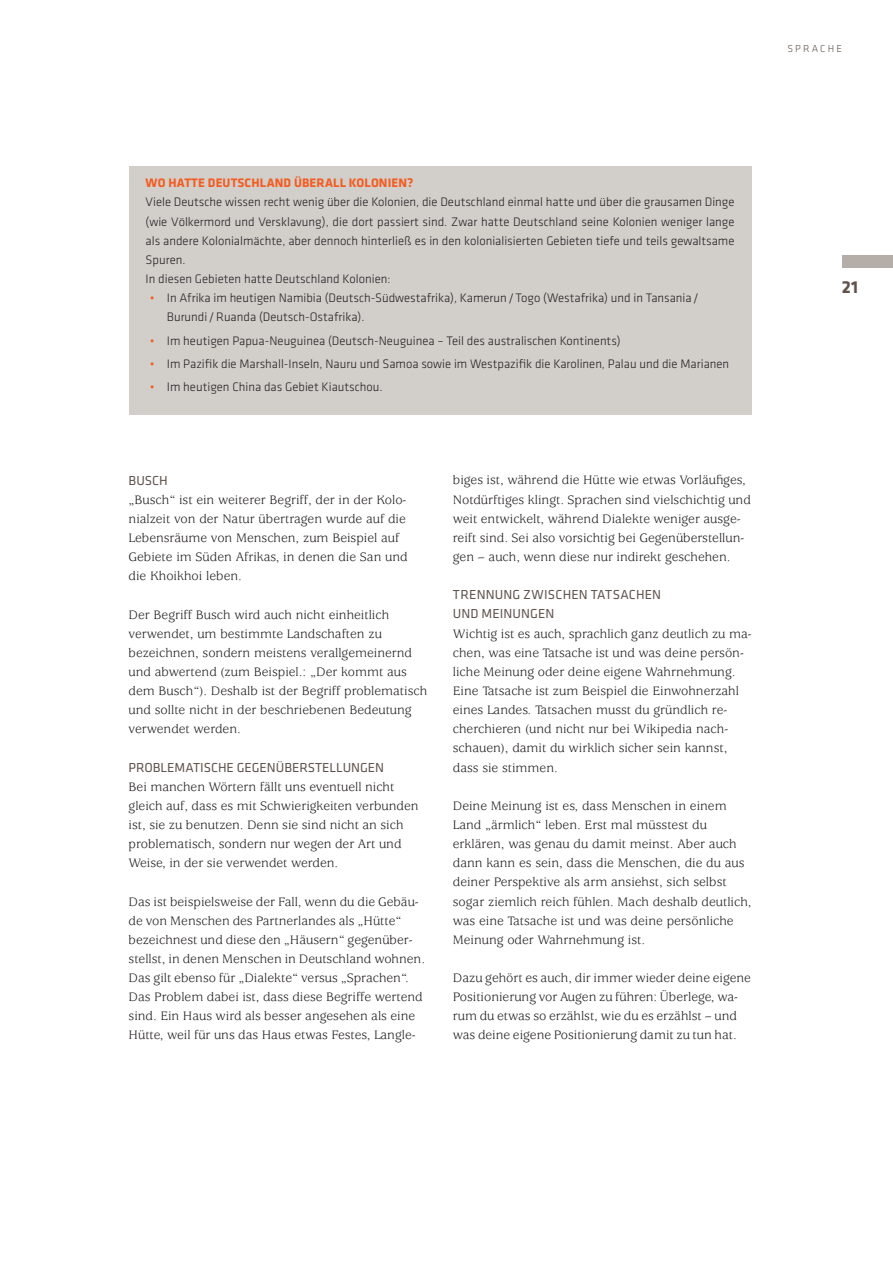
<style>
.page{position:relative;width:893px;height:1263px;background:#fff}
.page>*{position:absolute;margin:0;border:0;box-sizing:border-box;transform-origin:0 0}
.t1{font:700 18px "Klavika Basic";color:#60534c}
.t2{font:13.5px/19.2px "Usherwood Std";color:#231f20}
.t3{font:13.5px/19.2px "Klavika Basic";color:#60534c}
.t4{font:300 12.75px/19.2px "Klavika Basic";color:#231f20;text-align:justify}
.t5{font:700 12.75px "Klavika Basic";letter-spacing:.01em;color:#f25d21}
.t6{font:300 10.5px "Klavika Basic";letter-spacing:.2em;color:#60534c}
.s1{color:#f25d21}
</style>
<div class="page">
<div style="left:842px;top:255px;width:51px;height:13px;background:#b5aea8"></div>
<div style="left:129px;top:166px;width:623px;height:249px;background:#d2ceca"></div>
<p class="t6" style="left:787px;top:43px;width:56px">SPRACHE</p>
<h3 class="t5" style="left:146px;top:174px;width:269px">WO HATTE DEUTSCHLAND ÜBERALL KOLONIEN?</h3>
<p class="t4" style="left:146px;top:192px;width:590px">Viele Deutsche wissen recht wenig über die Kolonien, die Deutschland einmal hatte und über die grausamen Dinge (wie Völkermord und Versklavung), die dort passiert sind. Zwar hatte Deutschland seine Kolonien weniger lange als andere Kolonialmächte, aber dennoch hinterließ es in den kolonialisierten Gebieten tiefe und teils gewaltsame Spuren.</p>
<p class="t4" style="left:146px;top:269px;width:246px">In diesen Gebieten hatte Deutschland Kolonien:</p>
<p class="t4" style="left:167px;top:288px;width:533px;text-indent:-17px"><span class="s1">•</span> In Afrika im heutigen Namibia (Deutsch-Südwestafrika), Kamerun/Togo (Westafrika) und in Tansania /<br>Burundi /Ruanda (Deutsch-Ostafrika).</p>
<p class="t4" style="left:150px;top:331px;width:472px"><span class="s1">•</span> Im heutigen Papua-Neuguinea (Deutsch-Neuguinea – Teil des australischen Kontinents)</p>
<p class="t4" style="left:150px;top:354px;width:581px"><span class="s1">•</span> Im Pazifik die Marshall-Inseln, Nauru und Samoa sowie im Westpazifik die Karolinen, Palau und die Marianen</p>
<p class="t4" style="left:150px;top:377px;width:234px"><span class="s1">•</span> Im heutigen China das Gebiet Kiautschou.</p>
<h3 class="t3" style="left:129px;top:470px;width:41px">BUSCH</h3>
<p class="t2" style="left:129px;top:490px;width:281px">„Busch“ ist ein weiterer Begriff, der in der Kolo&shy;nialzeit von der Natur übertragen wurde auf die Lebensräume von Menschen, zum Beispiel auf Gebiete im Süden Afrikas, in denen die San und die Khoikhoi leben.</p>
<p class="t2" style="left:129px;top:605px;width:300px">Der Begriff Busch wird auch nicht einheitlich verwendet, um bestimmte Landschaften zu bezeichnen, sondern meistens verallgemeinernd und abwertend (zum Beispiel.: „Der kommt aus dem Busch“). Deshalb ist der Begriff problematisch und sollte nicht in der beschriebenen Bedeutung verwendet werden.</p>
<h3 class="t3" style="left:129px;top:757px;width:257px">PROBLEMATISCHE GEGENÜBERSTELLUNGEN</h3>
<p class="t2" style="left:129px;top:777px;width:291px">Bei manchen Wörtern fällt uns eventuell nicht gleich auf, dass es mit Schwierigkeiten verbunden ist, sie zu benutzen. Denn sie sind nicht an sich problematisch, sondern nur wegen der Art und Weise, in der sie verwendet werden.</p>
<p class="t2" style="left:129px;top:892px;width:298px">Das ist beispielsweise der Fall, wenn du die Gebäu&shy;de von Menschen des Partnerlandes als „Hütte“ bezeichnest und diese den „Häusern“ gegenüber&shy;stellst, in denen Menschen in Deutschland wohnen.<br>Das gilt ebenso für „Dialekte“ versus „Sprachen“.</p>
<p class="t2" style="left:129px;top:988px;width:296px">Das Problem dabei ist, dass diese Begriffe wertend sind. Ein Haus wird als besser angesehen als eine<br>Hütte, weil für uns das Haus etwas Festes, Langle-</p>
<p class="t2" style="left:453px;top:471px;width:299px">biges ist, während die Hütte wie etwas Vorläufiges, Notdürftiges klingt. Sprachen sind vielschichtig und weit entwickelt, während Dialekte weniger ausge&shy;reift sind. Sei also vorsichtig bei Gegenüberstellun&shy;gen – auch, wenn diese nur indirekt geschehen.</p>
<h3 class="t3" style="left:453px;top:585px;width:210px">TRENNUNG ZWISCHEN TATSACHEN<br>UND MEINUNGEN</h3>
<p class="t2" style="left:453px;top:624px;width:300px">Wichtig ist es auch, sprachlich ganz deutlich zu ma&shy;chen, was eine Tatsache ist und was deine persön&shy;liche Meinung oder deine eigene Wahrnehmung.</p>
<p class="t2" style="left:453px;top:682px;width:288px">Eine Tatsache ist zum Beispiel die Einwohnerzahl eines Landes. Tatsachen musst du gründlich re&shy;cherchieren (und nicht nur bei Wikipedia nach&shy;schauen), damit du wirklich sicher sein kannst, dass sie stimmen.</p>
<p class="t2" style="left:453px;top:796px;width:300px">Deine Meinung ist es, dass Menschen in einem Land „ärmlich“ leben. Erst mal müsstest du erklären, was genau du damit meinst. Aber auch dann kann es sein, dass die Menschen, die du aus deiner Perspektive als arm ansiehst, sich selbst sogar ziemlich reich fühlen. Mach deshalb deutlich, was eine Tatsache ist und was deine persönliche Meinung oder Wahrnehmung ist.</p>
<p class="t2" style="left:453px;top:969px;width:300px">Dazu gehört es auch, dir immer wieder deine eigene Positionierung vor Augen zu führen: Überlege, wa&shy;rum du etwas so erzählst, wie du es erzählst – und was deine eigene Positionierung damit zu tun hat.</p>
<h1 class="t1" style="left:842px;top:274px;width:18px">21</h1>
</div>
